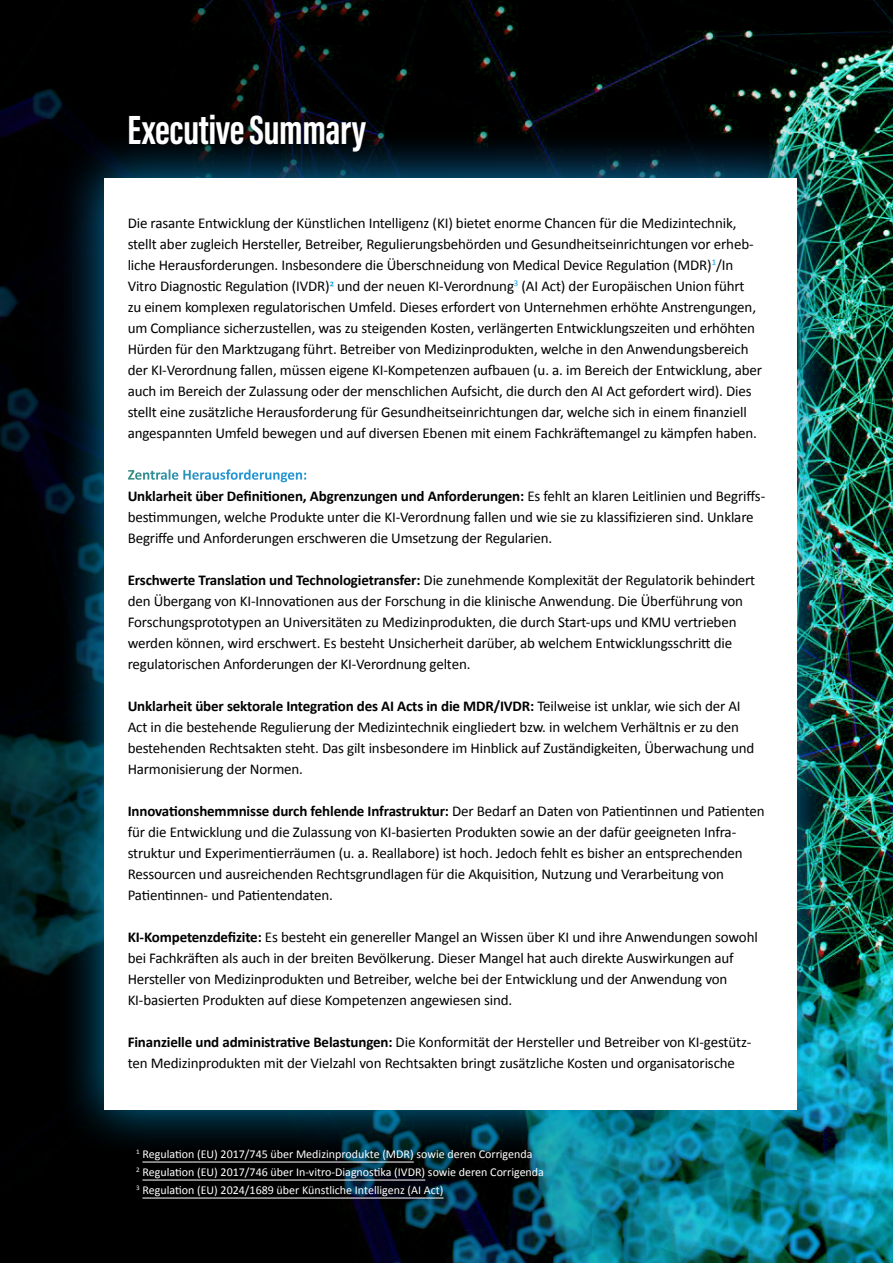
<style>
.page{position:relative;width:893px;height:1263px;background:#fff}
.page>*{position:absolute;margin:0;border:0;box-sizing:border-box;transform-origin:0 0}
.t1{font:700 42px "Acumin Pro Extra Cond";letter-spacing:-.01em;color:#fff}
.t2{font:15px/21px "Calibri";letter-spacing:-.01em;color:#010101}
.t3{font:12px/18px "Calibri";color:#fff}
.s1{color:#00a3e1}
.s2{font-weight:700;color:#fff}
.s3{font-weight:700}
</style>
<div class="page">
<img style="left:0;top:0;width:892px;height:1263px">
<hr style="left:892px;top:0;width:1px;height:1263px;background:#020202">
<div style="left:57px;top:130px;width:787px;height:1027px;background:#00a3e1;opacity:.75"></div>
<div style="left:104px;top:178px;width:692px;height:932px;background:#fff"></div>
<hr style="left:142px;top:1162px;width:272px;height:1px;background:#fff">
<hr style="left:142px;top:1180px;width:283px;height:1px;background:#fff">
<hr style="left:142px;top:1198px;width:302px;height:1px;background:#fff">
<h1 class="t1" style="left:128px;top:104px;width:240px">Executive Summary</h1>
<p class="t2" style="left:128px;top:212px;width:636px">Die rasante Entwicklung der Künstlichen Intelligenz (KI) bietet enorme Chancen für die Medizintechnik, stellt aber zugleich Hersteller, Betreiber, Regulierungsbehörden und Gesundheitseinrichtungen vor erheb&shy;liche Herausforderungen. Insbesondere die Überschneidung von Medical Device Regulation (MDR)<sup>1</sup>/In Vitro Diagnostic Regulation (IVDR)<span class="s1">2</span> und der neuen KI-Verordnung<sup>3</sup> (AI Act) der Europäischen Union führt<br>zu einem komplexen regulatorischen Umfeld. Dieses erfordert von Unternehmen erhöhte Anstrengungen, um Compliance sicherzustellen, was zu steigenden Kosten, verlängerten Entwicklungszeiten und erhöhten Hürden für den Marktzugang führt. Betreiber von Medizinprodukten, welche in den Anwendungsbereich der KI-Verordnung fallen, müssen eigene KI-Kompetenzen aufbauen (u. a. im Bereich der Entwicklung, aber auch im Bereich der Zulassung oder der menschlichen Aufsicht, die durch den AI Act gefordert wird). Dies stellt eine zusätzliche Herausforderung für Gesundheitseinrichtungen dar, welche sich in einem finanziell angespannten Umfeld bewegen und auf diversen Ebenen mit einem Fachkräftemangel zu kämpfen haben.</p>
<p class="t2" style="left:128px;top:464px;width:639px"><span class="s2">Zentrale Herausforderungen:<br></span><span class="s3">Unklarheit über Definitionen, Abgrenzungen und Anforderungen:</span> Es fehlt an klaren Leitlinien und Begriffs&shy;bestimmungen, welche Produkte unter die KI-Verordnung fallen und wie sie zu klassifizieren sind. Unklare Begriffe und Anforderungen erschweren die Umsetzung der Regularien.</p>
<p class="t2" style="left:128px;top:569px;width:629px"><span class="s3">Erschwerte Translation und Technologietransfer:</span> Die zunehmende Komplexität der Regulatorik behindert den Übergang von KI-Innovationen aus der Forschung in die klinische Anwendung. Die Überführung von Forschungsprototypen an Universitäten zu Medizinprodukten, die durch Start-ups und KMU vertrieben werden können, wird erschwert. Es besteht Unsicherheit darüber, ab welchem Entwicklungsschritt die regulatorischen Anforderungen der KI-Verordnung gelten.</p>
<p class="t2" style="left:128px;top:695px;width:628px"><span class="s3">Unklarheit über sektorale Integration des AI Acts in die MDR/IVDR:</span> Teilweise ist unklar, wie sich der AI Act in die bestehende Regulierung der Medizintechnik eingliedert bzw. in welchem Verhältnis er zu den bestehenden Rechtsakten steht. Das gilt insbesondere im Hinblick auf Zuständigkeiten, Überwachung und Harmonisierung der Normen.</p>
<p class="t2" style="left:128px;top:800px;width:638px"><span class="s3">Innovationshemmnisse durch fehlende Infrastruktur:</span> Der Bedarf an Daten von Patientinnen und Patienten für die Entwicklung und die Zulassung von KI-basierten Produkten sowie an der dafür geeigneten Infra&shy;struktur und Experimentierräumen (u. a. Reallabore) ist hoch. Jedoch fehlt es bisher an entsprechenden Ressourcen und ausreichenden Rechtsgrundlagen für die Akquisition, Nutzung und Verarbeitung von Patientinnen- und Patientendaten.</p>
<p class="t2" style="left:128px;top:926px;width:632px"><span class="s3">KI-Kompetenzdefizite:</span> Es besteht ein genereller Mangel an Wissen über KI und ihre Anwendungen sowohl bei Fachkräften als auch in der breiten Bevölkerung. Dieser Mangel hat auch direkte Auswirkungen auf Hersteller von Medizinprodukten und Betreiber, welche bei der Entwicklung und der Anwendung von KI-basierten Produkten auf diese Kompetenzen angewiesen sind.</p>
<p class="t2" style="left:128px;top:1031px;width:625px"><span class="s3">Finanzielle und administrative Belastungen:</span> Die Konformität der Hersteller und Betreiber von KI-gestütz&shy;ten Medizinprodukten mit der Vielzahl von Rechtsakten bringt zusätzliche Kosten und organisatorische</p>
<p class="t3" style="left:136px;top:1144px;width:409px"><sup>1</sup> Regulation (EU) 2017/745 über Medizinprodukte (MDR) sowie deren Corrigenda<br><sup>2</sup> Regulation (EU) 2017/746 über In-vitro-Diagnostika (IVDR) sowie deren Corrigenda<br><sup>3</sup> Regulation (EU) 2024/1689 über Künstliche Intelligenz (AI Act)</p>
</div>
